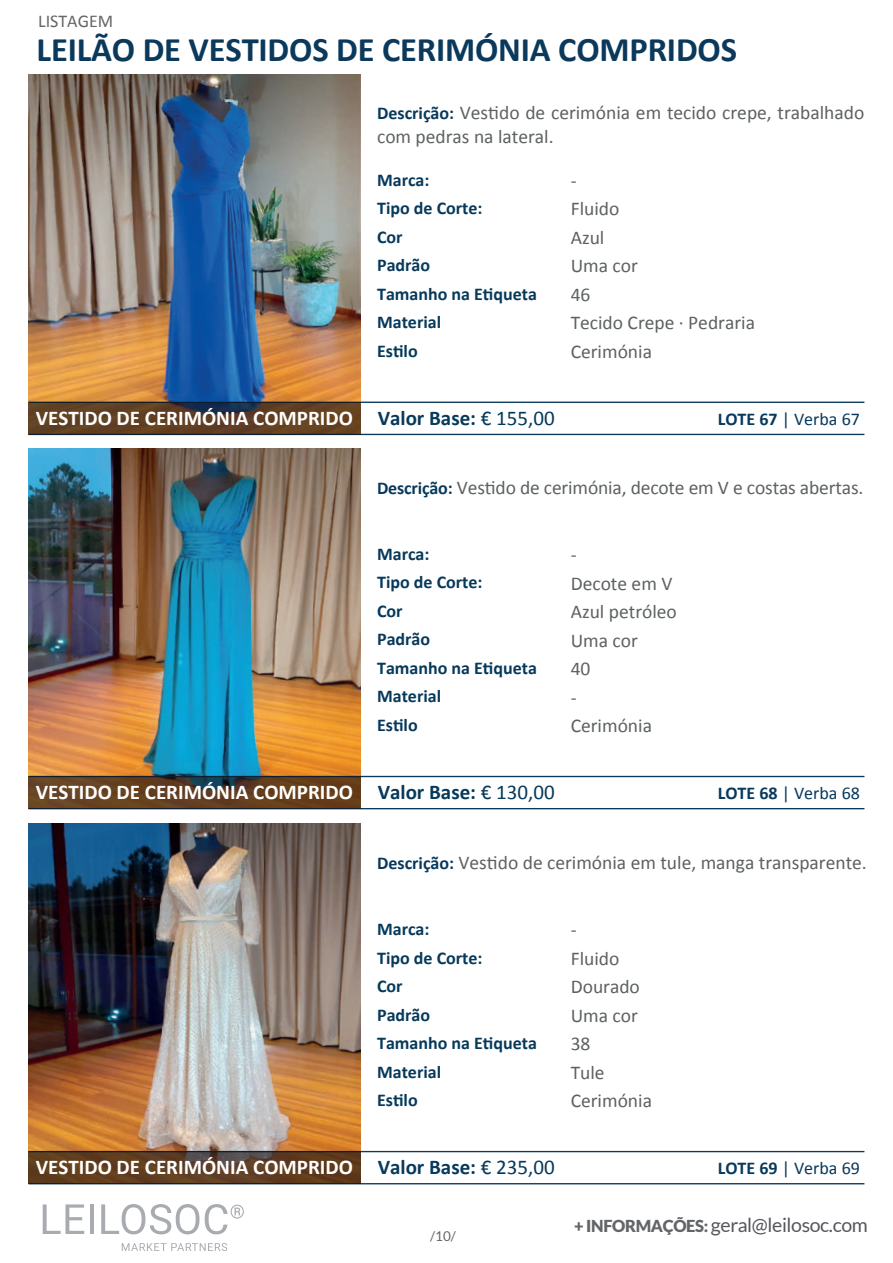
<style>
.page{position:relative;width:893px;height:1263px;background:#fff}
.page>*{position:absolute;margin:0;border:0;box-sizing:border-box;transform-origin:0 0}
.t1{font:700 34.5px "Calibri";letter-spacing:-.005em;color:#0a395c}
.t2{font:700 21px "Calibri";color:#fff}
.t3{font:19.5px/28.5px "Calibri";color:#5d6162}
.t4{font:19.5px "Lato";letter-spacing:-.02em;color:#55575c}
.t5{font:700 18px/28.5px "Calibri";color:#07395b}
.t6{font:18px "Calibri";color:#07395b}
.t7{font:18px "Calibri";color:#666}
.t8{font:13.5px "Lato";color:#636568}
.s1{font-weight:700;font-size:18px;color:#07395b}
.s2{color:#07395b}
.s3{font-weight:400;color:#07395b}
.s4{font-weight:700}
.s5{font-weight:900;font-size:16.5px;color:#636568}
</style>
<div class="page">
<svg style="left:43px;top:1204px;width:41px;height:30px"></svg>
<hr style="left:90px;top:1204px;width:4px;height:30px;background:#a8abaf">
<svg style="left:101px;top:1204px;width:98px;height:30px"></svg>
<svg style="left:205px;top:1204px;width:39px;height:30px"></svg>
<svg style="left:122px;top:1243px;width:105px;height:8px"></svg>
<img style="left:29px;top:74px;width:332px;height:328px">
<hr style="left:29px;top:434px;width:835px;height:1px;background:#0a395c">
<hr style="left:29px;top:402px;width:835px;height:1px;background:#0a395c">
<svg style="left:29px;top:402px;width:332px;height:32px;background:#593d25"></svg>
<img style="left:29px;top:448px;width:332px;height:328px">
<hr style="left:29px;top:808px;width:835px;height:1px;background:#0a395c">
<hr style="left:29px;top:776px;width:835px;height:1px;background:#0a395c">
<svg style="left:29px;top:777px;width:332px;height:32px;background:#5c3d21"></svg>
<img style="left:29px;top:823px;width:332px;height:328px">
<hr style="left:29px;top:1183px;width:835px;height:1px;background:#0a395c">
<hr style="left:29px;top:1151px;width:835px;height:1px;background:#0a395c">
<svg style="left:29px;top:1152px;width:332px;height:32px;background:#5b3c23"></svg>
<p class="t7" style="left:38px;top:10px;width:77px">LISTAGEM</p>
<h1 class="t1" style="left:37px;top:25px;width:702px">LEILÃO DE VESTIDOS DE CERIMÓNIA COMPRIDOS</h1>
<p class="t3" style="left:377px;top:100px;width:489px;line-height:23.4px"><span class="s1">Descrição:</span> Vestido de cerimónia em tecido crepe, trabalhado com pedras na lateral.</p>
<p class="t3" style="left:570px;top:165px;width:186px">-<br>Fluido<br>Azul<br>Uma cor<br>46<br>Tecido Crepe · Pedraria<br>Cerimónia</p>
<p class="t5" style="left:377px;top:165px;width:161px">Marca:<br>Tipo de Corte:<br>Cor<br>Padrão<br>Tamanho na Etiqueta<br>Material<br>Estilo</p>
<p class="t2" style="left:36px;top:403px;width:520px">VESTIDO DE CERIMÓNIA COMPRIDO <span class="s2">Valor Base:</span> <span class="s3">€ 155,00</span></p>
<p class="t6" style="left:717px;top:408px;width:144px"><span class="s4">LOTE 67</span> | Verba 67</p>
<p class="t3" style="left:377px;top:472px;width:488px"><span class="s1">Descrição:</span> Vestido de cerimónia, decote em V e costas abertas.</p>
<p class="t5" style="left:377px;top:539px;width:161px">Marca:<br>Tipo de Corte:<br>Cor<br>Padrão<br>Tamanho na Etiqueta<br>Material<br>Estilo</p>
<p class="t3" style="left:570px;top:540px;width:108px">-<br>Decote em V<br>Azul petróleo<br>Uma cor<br>40<br>-<br>Cerimónia</p>
<p class="t2" style="left:36px;top:778px;width:520px">VESTIDO DE CERIMÓNIA COMPRIDO <span class="s2">Valor Base:</span> <span class="s3">€ 130,00</span></p>
<p class="t6" style="left:717px;top:782px;width:144px"><span class="s4">LOTE 68</span> | Verba 68</p>
<p class="t3" style="left:377px;top:847px;width:491px"><span class="s1">Descrição:</span> Vestido de cerimónia em tule, manga transparente.</p>
<p class="t5" style="left:377px;top:914px;width:161px">Marca:<br>Tipo de Corte:<br>Cor<br>Padrão<br>Tamanho na Etiqueta<br>Material<br>Estilo</p>
<p class="t3" style="left:570px;top:915px;width:83px">-<br>Fluido<br>Dourado<br>Uma cor<br>38<br>Tule<br>Cerimónia</p>
<p class="t2" style="left:36px;top:1153px;width:520px">VESTIDO DE CERIMÓNIA COMPRIDO <span class="s2">Valor Base:</span> <span class="s3">€ 235,00</span></p>
<p class="t8" style="left:430px;top:1229px;width:27px">/10/</p>
<p class="t6" style="left:717px;top:1157px;width:144px"><span class="s4">LOTE 69</span> | Verba 69</p>
<p class="t4" style="left:574px;top:1214px;width:295px"><span class="s5">+ INFORMAÇÕES:</span> geral@leilosoc.com</p>
</div>
